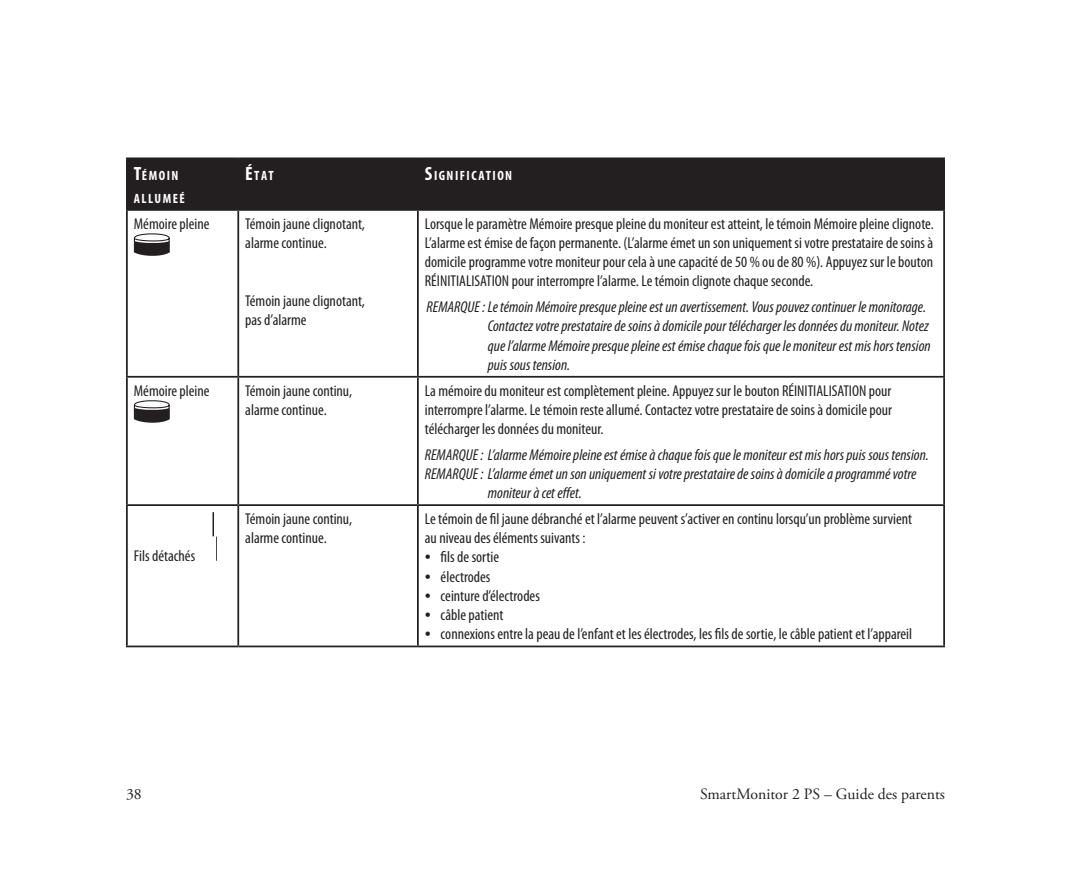
<style>
.page{position:relative;width:1071px;height:882px;background:#fff}
.page>*{position:absolute;margin:0;border:0;box-sizing:border-box;transform-origin:0 0}
.Table_Body{font:condensed 15.75px/19.2px "Myriad Pro";color:#231f20}
.Table_Note{font:italic condensed 15.75px/19.2px "Myriad Pro";color:#231f20}
.Table_List{font:condensed 15.75px "Myriad Pro";color:#231f20}
.t1{font:15.75px "Adobe Garamond Pro";color:#231f20}
.Table_header_text{font:700 condensed 13.47px/23.1px "Myriad Pro";letter-spacing:.105em;color:#fff}
.s1{font-size:19.25px}
.s2{font-family:"Adobe Garamond Pro";font-stretch:normal}
</style>
<div class="page">
<div style="left:128px;top:159px;width:815px;height:50px;background:#231f20"></div>
<hr style="left:126px;top:158px;width:112px;height:1px;background:#231f20">
<hr style="left:126px;top:159px;width:2px;height:50px;background:#231f20">
<hr style="left:238px;top:158px;width:180px;height:1px;background:#231f20">
<hr style="left:237px;top:159px;width:2px;height:50px;background:#231f20">
<hr style="left:418px;top:158px;width:527px;height:1px;background:#231f20">
<hr style="left:417px;top:159px;width:2px;height:50px;background:#231f20">
<hr style="left:943px;top:159px;width:2px;height:50px;background:#231f20">
<hr style="left:126px;top:209px;width:112px;height:2px;background:#231f20">
<hr style="left:126px;top:211px;width:2px;height:165px;background:#231f20">
<hr style="left:238px;top:209px;width:180px;height:2px;background:#231f20">
<hr style="left:237px;top:211px;width:2px;height:165px;background:#231f20">
<hr style="left:418px;top:209px;width:527px;height:2px;background:#231f20">
<hr style="left:417px;top:211px;width:2px;height:165px;background:#231f20">
<hr style="left:943px;top:211px;width:2px;height:165px;background:#231f20">
<hr style="left:126px;top:376px;width:112px;height:2px;background:#231f20">
<hr style="left:126px;top:378px;width:2px;height:126px;background:#231f20">
<hr style="left:238px;top:376px;width:180px;height:2px;background:#231f20">
<hr style="left:237px;top:378px;width:2px;height:126px;background:#231f20">
<hr style="left:418px;top:376px;width:527px;height:2px;background:#231f20">
<hr style="left:417px;top:378px;width:2px;height:126px;background:#231f20">
<hr style="left:943px;top:378px;width:2px;height:126px;background:#231f20">
<hr style="left:126px;top:504px;width:112px;height:2px;background:#231f20">
<hr style="left:126px;top:506px;width:2px;height:140px;background:#231f20">
<hr style="left:238px;top:504px;width:180px;height:2px;background:#231f20">
<hr style="left:237px;top:506px;width:2px;height:140px;background:#231f20">
<hr style="left:418px;top:504px;width:527px;height:2px;background:#231f20">
<hr style="left:417px;top:506px;width:2px;height:140px;background:#231f20">
<hr style="left:943px;top:506px;width:2px;height:140px;background:#231f20">
<hr style="left:126px;top:646px;width:112px;height:1px;background:#231f20">
<hr style="left:238px;top:646px;width:180px;height:1px;background:#231f20">
<hr style="left:418px;top:646px;width:527px;height:1px;background:#231f20">
<svg style="left:134px;top:233px;width:35px;height:23px"></svg>
<svg style="left:134px;top:400px;width:35px;height:23px"></svg>
<svg style="left:213px;top:512px;width:4px;height:49px"></svg>
<p class="Table_header_text" style="left:134px;top:164px;width:53px"><span class="s1">T</span>ÉMOIN<br>ALLUMEÉ</p>
<p class="Table_header_text" style="left:245px;top:164px;width:30px"><span class="s1">É</span>TAT</p>
<p class="Table_header_text" style="left:425px;top:164px;width:89px"><span class="s1">S</span>IGNIFICATION</p>
<p class="Table_Body" style="left:134px;top:214px;width:77px">Mémoire pleine</p>
<p class="Table_Body" style="left:245px;top:214px;width:121px">Témoin jaune clignotant, alarme continue.</p>
<p class="Table_Body" style="left:425px;top:214px;width:510px;text-align:justify">Lorsque le paramètre Mémoire presque pleine du moniteur est atteint, le témoin Mémoire pleine clignote.<br>L’alarme est émise de façon permanente. (L’alarme émet un son uniquement si votre prestataire de soins à domicile programme votre moniteur pour cela à une capacité de 50 % ou de 80 %). Appuyez sur le bouton RÉINITIALISATION pour interrompre l’alarme. Le témoin clignote chaque seconde.</p>
<p class="Table_Note" style="left:488px;top:298px;width:444px;text-indent:-61px">REMARQUE: Le témoin Mémoire presque pleine est un avertissement. Vous pouvez continuer le monitorage.<br>Contactez votre prestataire de soins à domicile pour télécharger les données du moniteur. Notez que l’alarme Mémoire presque pleine est émise chaque fois que le moniteur est mis hors tension puis sous tension.</p>
<p class="Table_Body" style="left:245px;top:291px;width:121px">Témoin jaune clignotant, pas d’alarme</p>
<p class="Table_Body" style="left:134px;top:381px;width:77px">Mémoire pleine</p>
<p class="Table_Body" style="left:245px;top:381px;width:108px">Témoin jaune continu, alarme continue.</p>
<p class="Table_Body" style="left:425px;top:381px;width:469px;text-align:justify">La mémoire du moniteur est complètement pleine. Appuyez sur le bouton RÉINITIALISATION pour interrompre l’alarme. Le témoin reste allumé. Contactez votre prestataire de soins à domicile pour télécharger les données du moniteur.</p>
<p class="Table_Note" style="left:425px;top:445px;width:506px">REMARQUE: L’alarme Mémoire pleine est émise à chaque fois que le moniteur est mis hors puis sous tension.</p>
<p class="Table_Note" style="left:488px;top:464px;width:430px;text-indent:-63px">REMARQUE: L’alarme émet un son uniquement si votre prestataire de soins à domicile a programmé votre moniteur à cet effet.</p>
<p class="Table_Body" style="left:134px;top:546px;width:63px">Fils détachés</p>
<p class="Table_Body" style="left:245px;top:509px;width:108px">Témoin jaune continu, alarme continue.</p>
<p class="Table_Body" style="left:425px;top:509px;width:489px">Le témoin de fil jaune débranché et l’alarme peuvent s’activer en continu lorsqu’un problème survient au niveau des éléments suivants :</p>
<p class="Table_List" style="left:425px;top:549px;width:76px"><span class="s2">•</span> fils de sortie</p>
<p class="Table_List" style="left:425px;top:568px;width:67px"><span class="s2">•</span> électrodes</p>
<p class="Table_List" style="left:425px;top:587px;width:117px"><span class="s2">•</span> ceinture d’électrodes</p>
<p class="Table_List" style="left:425px;top:606px;width:80px"><span class="s2">•</span> câble patient</p>
<p class="Table_List" style="left:425px;top:626px;width:489px"><span class="s2">•</span> connexions entre la peau de l’enfant et les électrodes, les fils de sortie, le câble patient et l’appareil</p>
<p class="t1" style="left:126px;top:784px;width:15px">38</p>
<p class="t1" style="left:700px;top:784px;width:246px">SmartMonitor 2 PS – Guide des parents</p>
</div>
